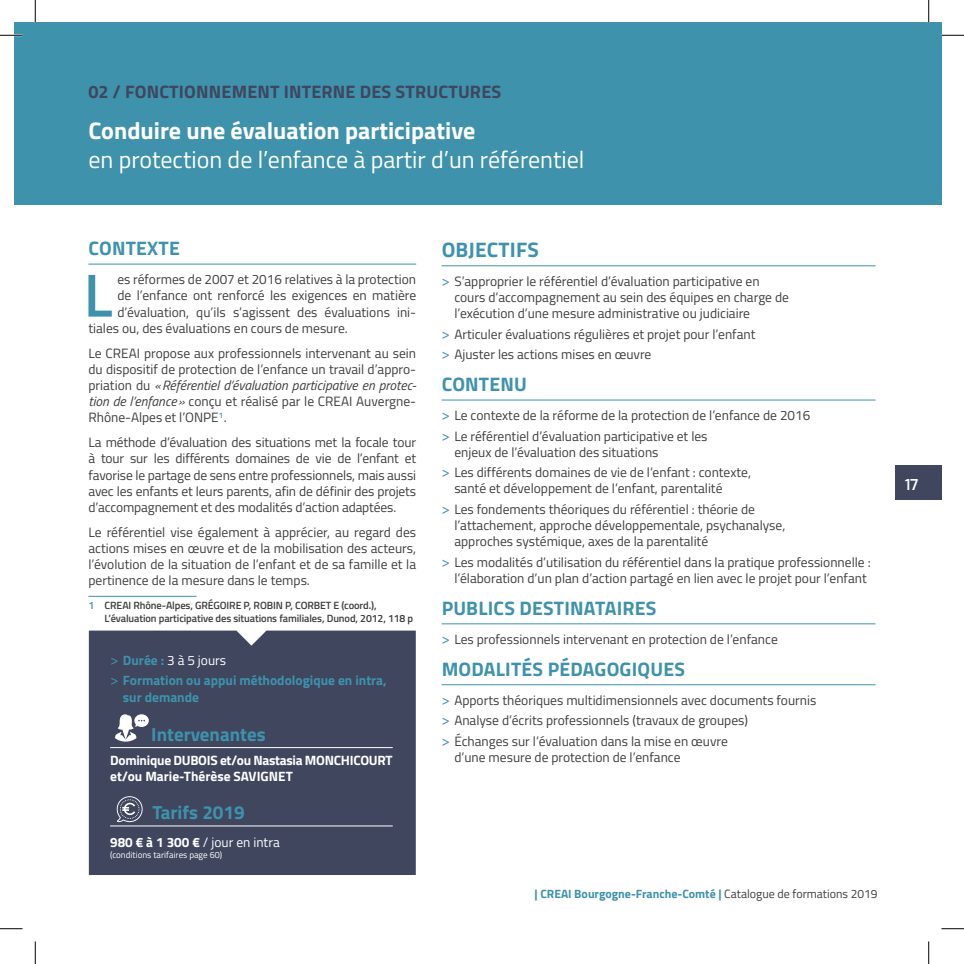
<style>
.page{position:relative;width:964px;height:964px;background:#fff}
.page>*{position:absolute;margin:0;border:0;box-sizing:border-box;transform-origin:0 0}
.t1{font:600 60.75px "Titillium Web";color:#3e92ac}
.t2{font:24px "Titillium Web";color:#fff}
.t3{font:700 24px "Titillium Web";color:#fff}
.t4{font:700 21px "Titillium Web";letter-spacing:.01em;color:#3e92ac}
.t5{font:700 19.5px "Titillium Web";letter-spacing:.01em;color:#3e92ac}
.t6{font:700 18.9px "Titillium Web";color:#3e92ac}
.t7{font:700 18px "Titillium Web";letter-spacing:.01em;color:#3f465e}
.t8{font:600 15px "Exo";color:#fff}
.t9{font:13.5px/16.2px "Titillium Web";color:#3e3e3f}
.t10{font:700 13.5px/16.2px "Titillium Web";letter-spacing:-.02em;color:#fff}
.t11{font:700 13.5px/20.4px "Titillium Web";color:#3e92ac}
.t12{font:13.5px "Titillium Web";color:#fff}
.t13{font:700 12px "Titillium Web";color:#3e92ac}
.t14{font:600 10.5px/12.6px "Titillium Web";letter-spacing:-.01em;color:#3e3e3f}
.t15{font:9px "Titillium Web";color:#fff}
.s1{font-style:italic}
.s2{color:#3e92ac}
.s3{font-weight:400;font-size:15px}
.s4{font-weight:400;color:#fff}
.s5{font-weight:700}
.s6{font-size:15px;color:#3e92ac}
.s7{font-weight:400;color:#3e3e3f}
</style>
<div class="page">
<div style="left:14px;top:22px;width:21px;height:183px;background:#3e92ac"></div>
<div style="left:35px;top:22px;width:906px;height:183px;background:#3e92ac"></div>
<hr style="left:88px;top:264px;width:328px;height:1px;background:#3e92ac">
<hr style="left:88px;top:596px;width:108px;height:1px;background:#3e92ac">
<hr style="left:441px;top:265px;width:434px;height:1px;background:#3e92ac">
<hr style="left:441px;top:399px;width:434px;height:1px;background:#3e92ac">
<hr style="left:441px;top:623px;width:434px;height:1px;background:#3e92ac">
<hr style="left:441px;top:684px;width:434px;height:1px;background:#3e92ac">
<div style="left:89px;top:630px;width:327px;height:244px;background:#3f465e"></div>
<svg style="left:115px;top:713px;width:34px;height:28px"></svg>
<hr style="left:110px;top:747px;width:282px;height:1px;background:#fff">
<hr style="left:110px;top:825px;width:282px;height:1px;background:#fff">
<svg style="left:115px;top:794px;width:28px;height:28px"></svg>
<div style="left:894px;top:465px;width:47px;height:34px;background:#3f465e"></div>
<hr style="left:0;top:34px;width:22px;height:2px;background:#fff">
<svg style="left:0;top:35px;width:22px;height:1px"></svg>
<svg style="left:941px;top:35px;width:22px;height:1px"></svg>
<svg style="left:0;top:928px;width:22px;height:1px"></svg>
<svg style="left:941px;top:928px;width:22px;height:1px"></svg>
<svg style="left:35px;top:0;width:1px;height:22px"></svg>
<svg style="left:35px;top:941px;width:1px;height:22px"></svg>
<svg style="left:928px;top:0;width:1px;height:22px"></svg>
<svg style="left:928px;top:941px;width:1px;height:22px"></svg>
<h3 class="t7" style="left:88px;top:78px;width:414px">02 / FONCTIONNEMENT INTERNE DES STRUCTURES</h3>
<h2 class="t3" style="left:88px;top:112px;width:388px">Conduire une évaluation participative</h2>
<h2 class="t2" style="left:88px;top:142px;width:497px">en protection de l’enfance à partir d’un référentiel</h2>
<h3 class="t5" style="left:89px;top:233px;width:93px">CONTEXTE</h3>
<h1 class="t1" style="left:84px;top:250px;width:30px">L</h1>
<p class="t9" style="left:117px;top:271px;width:300px">es réformes de 2007 et 2016 relatives à la protection</p>
<p class="t9" style="left:117px;top:287px;width:300px">de l’enfance ont renforcé les exigences en matière</p>
<p class="t9" style="left:117px;top:303px;width:300px">d’évaluation, qu’ils s’agissent des évaluations ini-</p>
<p class="t9" style="left:88px;top:319px;width:261px">tiales ou, des évaluations en cours de mesure.</p>
<p class="t9" style="left:88px;top:344px;width:329px;text-align:justify">Le CREAI propose aux professionnels intervenant au sein du dispositif de protection de l’enfance un travail d’appro&shy;priation du <span class="s1">«Référentiel d’évaluation participative en protec&shy;tion de l’enfance »</span> conçu et réalisé par le CREAI Auvergne-Rhône-Alpes et l’ONPE<sup>1</sup>.</p>
<p class="t9" style="left:88px;top:433px;width:329px;text-align:justify">La méthode d’évaluation des situations met la focale tour à tour sur les différents domaines de vie de l’enfant et favorise le partage de sens entre professionnels, mais aussi avec les enfants et leurs parents, afin de définir des projets d’accompagnement et des modalités d’action adaptées.</p>
<p class="t9" style="left:88px;top:523px;width:329px;text-align:justify">Le référentiel vise également à apprécier, au regard des actions mises en œuvre et de la mobilisation des acteurs, l’évolution de la situation de l’enfant et de sa famille et la pertinence de la mesure dans le temps.</p>
<p class="t14" style="left:104px;top:598px;width:310px;text-indent:-16px"><span class="s2">1</span> CREAI Rhône-Alpes, GRÉGOIRE P, ROBIN P, CORBET E (coord.),<br>L’évaluation participative des situations familiales, Dunod, 2012, 118 p</p>
<p class="t11" style="left:110px;top:649px;width:278px"><span class="s3">&gt;</span> Durée : <span class="s4">3 à 5 jours<br></span><span class="s3">&gt;</span> Formation ou appui méthodologique en intra,</p>
<p class="t11" style="left:123px;top:686px;width:78px">sur demande</p>
<h3 class="t6" style="left:151px;top:720px;width:116px">Intervenantes</h3>
<p class="t10" style="left:110px;top:751px;width:284px">Dominique DUBOIS et/ou Nastasia MONCHICOURT et/ou Marie-Thérèse SAVIGNET</p>
<h3 class="t6" style="left:152px;top:798px;width:94px">Tarifs 2019</h3>
<p class="t12" style="left:110px;top:832px;width:171px"><span class="s5">980 € à 1 300 €</span> / jour en intra</p>
<p class="t15" style="left:110px;top:848px;width:114px">(conditions tarifaires page 60)</p>
<h3 class="t4" style="left:441px;top:233px;width:99px">OBJECTIFS</h3>
<p class="t9" style="left:454px;top:272px;width:336px;text-indent:-13px"><span class="s6">&gt;</span> S’approprier le référentiel d’évaluation participative en cours d’accompagnement au sein des équipes en charge de l’exécution d’une mesure administrative ou judiciaire</p>
<p class="t9" style="left:441px;top:323px;width:315px;line-height:20.4px"><span class="s6">&gt;</span> Articuler évaluations régulières et projet pour l’enfant <span class="s6">&gt;</span> Ajuster les actions mises en œuvre</p>
<h3 class="t5" style="left:441px;top:369px;width:87px">CONTENU</h3>
<p class="t9" style="left:441px;top:404px;width:370px;line-height:20.4px"><span class="s6">&gt;</span> Le contexte de la réforme de la protection de l’enfance de 2016 <span class="s6">&gt;</span> Le référentiel d’évaluation participative et les</p>
<p class="t9" style="left:441px;top:441px;width:311px;line-height:20.4px;text-indent:13px">enjeux de l’évaluation des situations<br><span class="s6">&gt;</span> Les différents domaines de vie de l’enfant : contexte,</p>
<p class="t9" style="left:441px;top:478px;width:315px;line-height:20.4px;text-indent:13px">santé et développement de l’enfant, parentalité<br><span class="s6">&gt;</span> Les fondements théoriques du référentiel : théorie de</p>
<p class="t9" style="left:454px;top:516px;width:332px">l’attachement, approche développementale, psychanalyse, approches systémique, axes de la parentalité</p>
<p class="t9" style="left:441px;top:553px;width:430px;text-align:right"><span class="s6">&gt;</span> Les modalités d’utilisation du référentiel dans la pratique professionnelle : l’élaboration d’un plan d’action partagé en lien avec le projet pour l’enfant</p>
<h3 class="t5" style="left:441px;top:593px;width:216px">PUBLICS DESTINATAIRES</h3>
<p class="t9" style="left:441px;top:630px;width:338px"><span class="s6">&gt;</span> Les professionnels intervenant en protection de l’enfance</p>
<h3 class="t5" style="left:441px;top:654px;width:245px">MODALITÉS PÉDAGOGIQUES</h3>
<p class="t9" style="left:441px;top:689px;width:376px;line-height:20.4px"><span class="s6">&gt;</span> Apports théoriques multidimensionnels avec documents fournis <span class="s6">&gt;</span> Analyse d’écrits professionnels (travaux de groupes)<br><span class="s6">&gt;</span> Échanges sur l’évaluation dans la mise en œuvre</p>
<p class="t9" style="left:454px;top:748px;width:228px">d’une mesure de protection de l’enfance</p>
<p class="t13" style="left:534px;top:884px;width:344px">| CREAI Bourgogne-Franche-Comté | <span class="s7">Catalogue de formations 2019</span></p>
<p class="t8" style="left:904px;top:474px;width:15px">17</p>
</div>
